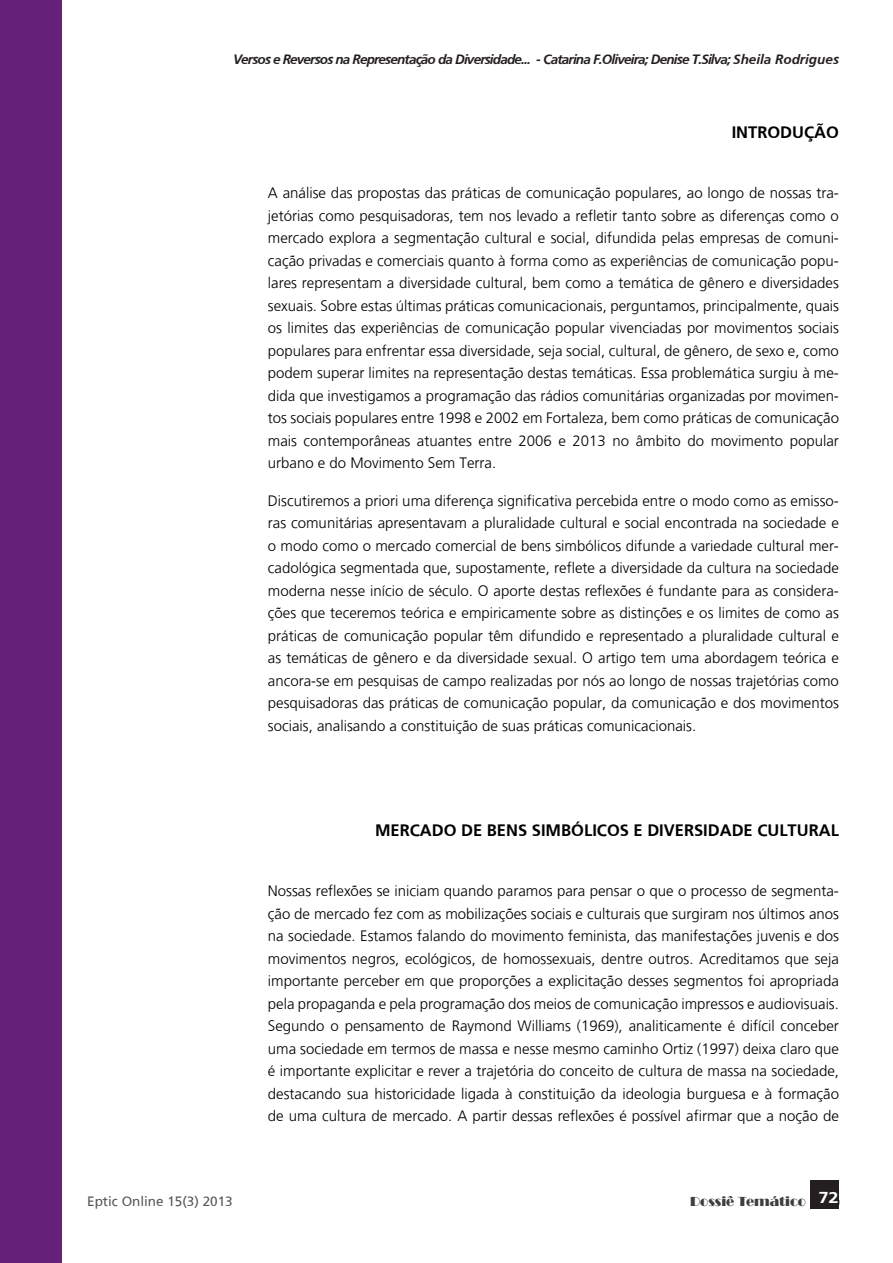
<style>
.page{position:relative;width:893px;height:1263px;background:#fff}
.page>*{position:absolute;margin:0;border:0;box-sizing:border-box;transform-origin:0 0}
.rev_subtitulos{font:700 16.5px "Frutiger";color:#000}
.rev_artigo{font:300 15px/22.5px "Frutiger";color:#000;text-align:justify}
.t1{font:italic 700 13.5px "Frutiger";letter-spacing:-.06em;color:#231f20}
.t2{font:13.5px "Frutiger";color:#57585a}
.t3{font:13.5px "Broadway";color:#3e3e3f}
</style>
<div class="page">
<div style="left:811px;top:1180px;width:28px;height:29px;background:#231f20"></div>
<div style="left:0;top:0;width:62px;height:1263px;background:#66217a"></div>
<p class="t1" style="left:233px;top:52px;width:607px">Versos e Reversos na Representação da Diversidade... - Catarina F.Oliveira; Denise T.Silva; Sheila Rodrigues</p>
<p class="rev_subtitulos" style="left:732px;top:123px;width:109px">INTRODUÇÃO</p>
<p class="rev_artigo" style="left:268px;top:182px;width:573px">A análise das propostas das práticas de comunicação populares, ao longo de nossas tra&shy;jetórias como pesquisadoras, tem nos levado a refletir tanto sobre as diferenças como o mercado explora a segmentação cultural e social, difundida pelas empresas de comuni&shy;cação privadas e comerciais quanto à forma como as experiências de comunicação popu&shy;lares representam a diversidade cultural, bem como a temática de gênero e diversidades sexuais. Sobre estas últimas práticas comunicacionais, perguntamos, principalmente, quais os limites das experiências de comunicação popular vivenciadas por movimentos sociais populares para enfrentar essa diversidade, seja social, cultural, de gênero, de sexo e, como podem superar limites na representação destas temáticas. Essa problemática surgiu à me&shy;dida que investigamos a programação das rádios comunitárias organizadas por movimen&shy;tos sociais populares entre 1998 e 2002 em Fortaleza, bem como práticas de comunicação mais contemporâneas atuantes entre 2006 e 2013 no âmbito do movimento popular urbano e do Movimento Sem Terra.</p>
<p class="rev_artigo" style="left:268px;top:489px;width:573px">Discutiremos a priori uma diferença significativa percebida entre o modo como as emisso&shy;ras comunitárias apresentavam a pluralidade cultural e social encontrada na sociedade e o modo como o mercado comercial de bens simbólicos difunde a variedade cultural mer&shy;cadológica segmentada que, supostamente, reflete a diversidade da cultura na sociedade moderna nesse início de século. O aporte destas reflexões é fundante para as considera&shy;ções que teceremos teórica e empiricamente sobre as distinções e os limites de como as práticas de comunicação popular têm difundido e representado a pluralidade cultural e as temáticas de gênero e da diversidade sexual. O artigo tem uma abordagem teórica e ancora-se em pesquisas de campo realizadas por nós ao longo de nossas trajetórias como pesquisadoras das práticas de comunicação popular, da comunicação e dos movimentos sociais, analisando a constituição de suas práticas comunicacionais.</p>
<p class="rev_subtitulos" style="left:375px;top:821px;width:465px">MERCADO DE BENS SIMBÓLICOS E DIVERSIDADE CULTURAL</p>
<p class="rev_artigo" style="left:268px;top:880px;width:573px">Nossas reflexões se iniciam quando paramos para pensar o que o processo de segmenta&shy;ção de mercado fez com as mobilizações sociais e culturais que surgiram nos últimos anos na sociedade. Estamos falando do movimento feminista, das manifestações juvenis e dos movimentos negros, ecológicos, de homossexuais, dentre outros. Acreditamos que seja importante perceber em que proporções a explicitação desses segmentos foi apropriada pela propaganda e pela programação dos meios de comunicação impressos e audiovisuais.<br>Segundo o pensamento de Raymond Williams (1969), analiticamente é difícil conceber uma sociedade em termos de massa e nesse mesmo caminho Ortiz (1997) deixa claro que é importante explicitar e rever a trajetória do conceito de cultura de massa na sociedade, destacando sua historicidade ligada à constituição da ideologia burguesa e à formação de uma cultura de mercado. A partir dessas reflexões é possível afirmar que a noção de</p>
<p class="t2" style="left:87px;top:1193px;width:147px">Eptic Online 15(3) 2013</p>
<p class="t3" style="left:690px;top:1194px;width:150px">Dossiê Temático <sup>72</sup></p>
</div>
